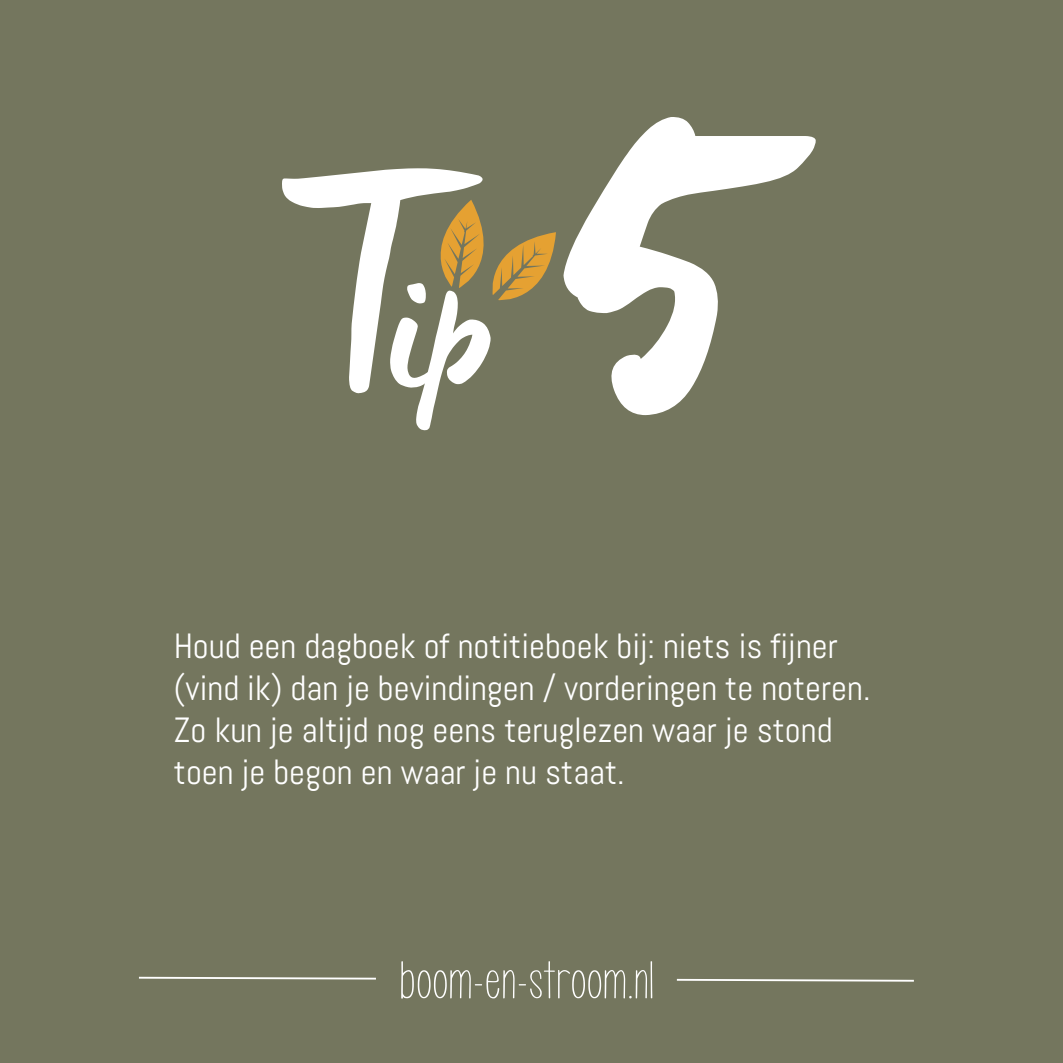
<style>
.page{position:relative;width:1063px;height:1063px;background:#74765e}
.page>*{position:absolute;margin:0;border:0;box-sizing:border-box;transform-origin:0 0}
.t1{font:300px "Manus Smooth";color:#fff}
.t2{font:180px "Manus Smooth";color:#fff}
.t3{font:43.5px "KG Call Me Maybe";color:#fff;scale:1.2 1}
.t4{font:35px/42px "Abel";color:#fff}
.s1{font-size:540px}
</style>
<div class="page">
<svg style="left:440px;top:200px;width:116px;height:101px"></svg>
<svg style="left:676px;top:978px;width:238px;height:4px"></svg>
<svg style="left:139px;top:976px;width:237px;height:4px"></svg>
<h1 class="t1" style="left:282px;top:109px;width:501px">T <span class="s1">5</span></h1>
<h2 class="t2" style="left:389px;top:218px;width:105px">ip</h2>
<p class="t4" style="left:174px;top:625px;width:698px">Houd een dagboek of notitieboek bij: niets is fijner (vind ik) dan je bevindingen / vorderingen te noteren.<br>Zo kun je altijd nog eens teruglezen waar je stond toen je begon en waar je nu staat.</p>
<p class="t3" style="left:399px;top:955px;width:214px">boom-en-stroom.nl</p>
</div>
